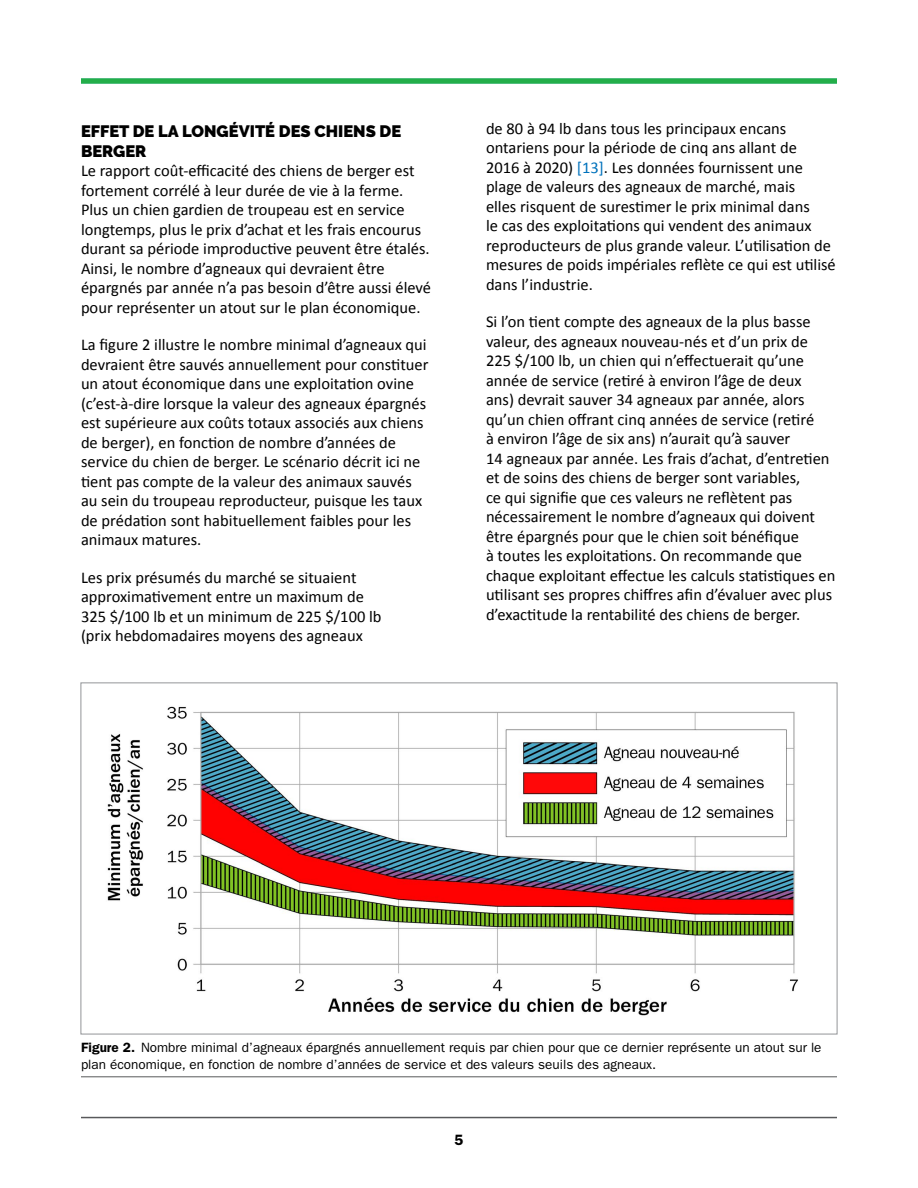
<style>
.page{position:relative;width:918px;height:1188px;background:#fff}
.page>*{position:absolute;margin:0;border:0;box-sizing:border-box;transform-origin:0 0}
.BT{font:16.5px/19.5px "Calibri";color:#000}
.Heading_1{font:900 16.5px/19.5px "Raleway";color:#000}
.t1{font:600 15px "ITC Franklin Gothic Std";color:#000}
.Figure_caption_w_rul{font:13.5px/16.5px "ITC Franklin Gothic Std";color:#000}
.s1{color:#0072bc}
.s2{font-weight:600}
</style>
<div class="page">
<hr style="left:81px;top:79px;width:756px;height:4px;background:#23ae49">
<hr style="left:81px;top:1117px;width:756px;height:1px;background:#58595b">
<hr style="left:81px;top:1076px;width:756px;height:1px;background:#58595b">
<img style="left:107px;top:706px;width:691px;height:310px">
<h2 class="Heading_1" style="left:81px;top:122px;width:322px">EFFET DE LA LONGÉVITÉ DES CHIENS DE<br>BERGER</h2>
<p class="BT" style="left:81px;top:161px;width:352px">Le rapport coût-efficacité des chiens de berger est fortement corrélé à leur durée de vie à la ferme.<br>Plus un chien gardien de troupeau est en service longtemps, plus le prix d’achat et les frais encourus durant sa période improductive peuvent être étalés.<br>Ainsi, le nombre d’agneaux qui devraient être épargnés par année n’a pas besoin d’être aussi élevé pour représenter un atout sur le plan économique.</p>
<p class="BT" style="left:81px;top:335px;width:349px">La figure 2 illustre le nombre minimal d’agneaux qui devraient être sauvés annuellement pour constituer un atout économique dans une exploitation ovine (c’est-à-dire lorsque la valeur des agneaux épargnés est supérieure aux coûts totaux associés aux chiens de berger), en fonction de nombre d’années de service du chien de berger. Le scénario décrit ici ne tient pas compte de la valeur des animaux sauvés au sein du troupeau reproducteur, puisque les taux de prédation sont habituellement faibles pour les animaux matures.</p>
<p class="BT" style="left:81px;top:567px;width:302px">Les prix présumés du marché se situaient approximativement entre un maximum de 325 $/100 lb et un minimum de 225 $/100 lb (prix hebdomadaires moyens des agneaux</p>
<p class="BT" style="left:486px;top:119px;width:351px">de 80 à 94 lb dans tous les principaux encans ontariens pour la période de cinq ans allant de<br>2016 à 2020) <span class="s1">[13]</span>. Les données fournissent une plage de valeurs des agneaux de marché, mais<br>elles risquent de surestimer le prix minimal dans<br>le cas des exploitations qui vendent des animaux reproducteurs de plus grande valeur. L’utilisation de mesures de poids impériales reflète ce qui est utilisé dans l’industrie.</p>
<p class="BT" style="left:486px;top:312px;width:351px">Si l’on tient compte des agneaux de la plus basse valeur, des agneaux nouveau-nés et d’un prix de 225 $/100 lb, un chien qui n’effectuerait qu’une année de service (retiré à environ l’âge de deux<br>ans) devrait sauver 34 agneaux par année, alors qu’un chien offrant cinq années de service (retiré<br>à environ l’âge de six ans) n’aurait qu’à sauver<br>14 agneaux par année. Les frais d’achat, d’entretien et de soins des chiens de berger sont variables,<br>ce qui signifie que ces valeurs ne reflètent pas nécessairement le nombre d’agneaux qui doivent être épargnés pour que le chien soit bénéfique<br>à toutes les exploitations. On recommande que chaque exploitant effectue les calculs statistiques en utilisant ses propres chiffres afin d’évaluer avec plus d’exactitude la rentabilité des chiens de berger.</p>
<p class="Figure_caption_w_rul" style="left:81px;top:1040px;width:742px"><span class="s2">Figure 2.</span> Nombre minimal d’agneaux épargnés annuellement requis par chien pour que ce dernier représente un atout sur le plan économique, en fonction de nombre d’années de service et des valeurs seuils des agneaux.</p>
<p class="t1" style="left:455px;top:1131px;width:10px">5</p>
</div>
